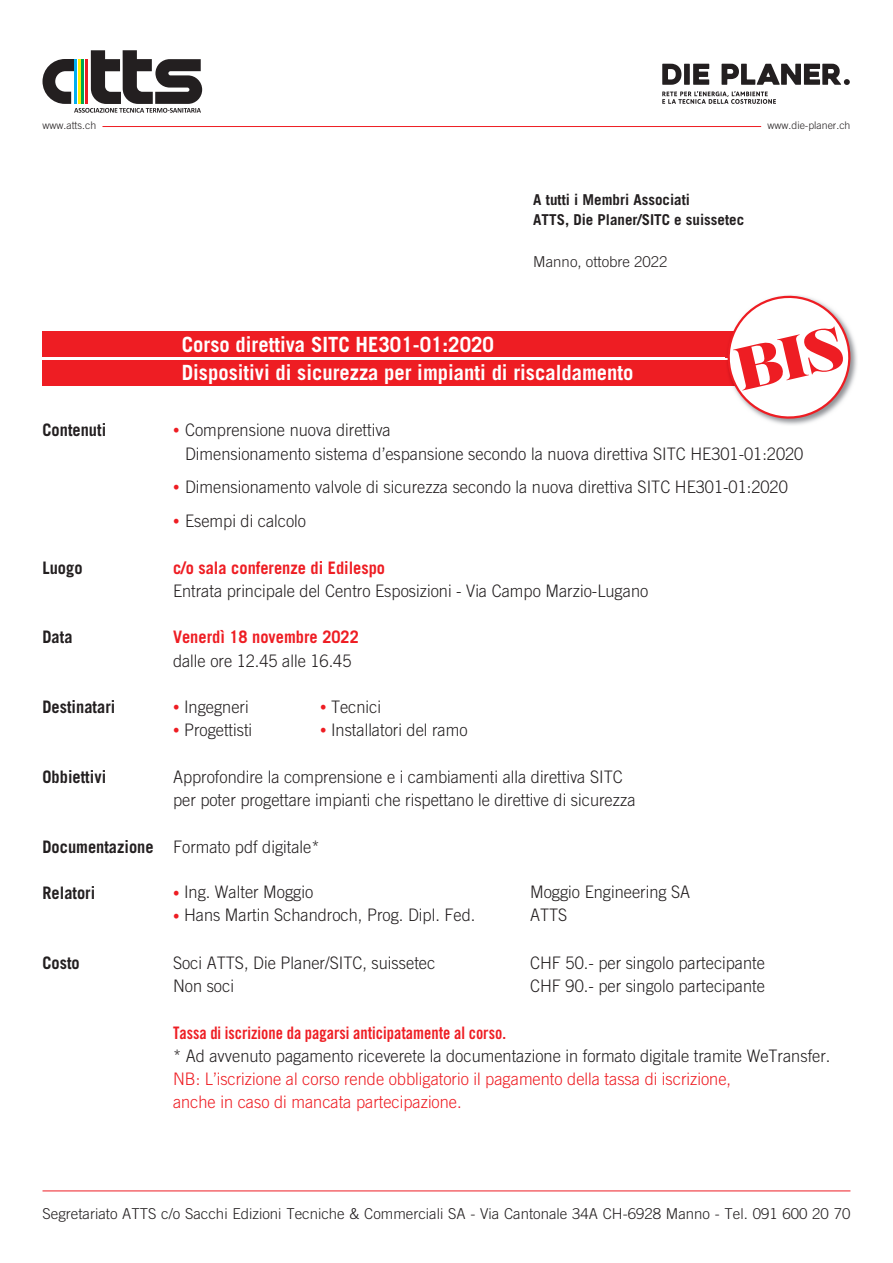
<style>
.page{position:relative;width:893px;height:1263px;background:#fff}
.page>*{position:absolute;margin:0;border:0;box-sizing:border-box;transform-origin:0 0}
.t1{font:700 21px/28.5px "Trade Gothic";color:#fff}
.t2{font:300 17.25px/23.2px "Trade Gothic";color:#231f20;scale:.95 1}
.t3{font:300 17.25px/23.2px "Trade Gothic";color:#ee1d23;scale:.95 1}
.t4{font:700 17.25px "Trade Gothic";color:#231f20;scale:.95 1}
.t5{font:17.25px "Trade Gothic Bold Cond Twenty";color:#ee1d23;scale:.95 1}
.t6{font:700 17.25px "Trade Gothic";color:#ee1d23;scale:.95 1}
.t7{font:300 15px "Trade Gothic";color:#231f20}
.t8{font:700 15px/19.5px "Trade Gothic";color:#231f20}
.t9{font:300 10.5px "Trade Gothic";color:#231f20}
.s1{font-size:13.5px;color:#ee1d23}
.s2{font-weight:700}
</style>
<div class="page">
<div style="left:43px;top:332px;width:762px;height:25px;background:#ee1d23"></div>
<div style="left:43px;top:360px;width:762px;height:26px;background:#ee1d23"></div>
<hr style="left:43px;top:1191px;width:807px;height:1px;background:#ee1d23">
<svg style="left:43px;top:50px;width:159px;height:63px"></svg>
<hr style="left:74px;top:59px;width:3px;height:45px;background:#00aeef">
<hr style="left:78px;top:59px;width:2px;height:45px;background:#fff101">
<hr style="left:85px;top:59px;width:3px;height:45px;background:#ee1d23">
<hr style="left:82px;top:59px;width:2px;height:45px;background:#00a54f">
<svg style="left:662px;top:64px;width:47px;height:21px"></svg>
<svg style="left:722px;top:64px;width:128px;height:21px"></svg>
<svg style="left:662px;top:91px;width:114px;height:13px"></svg>
<hr style="left:102px;top:126px;width:659px;height:1px;background:#ee1d23">
<img style="left:777px;top:345px;width:80px;height:80px">
<svg style="left:723px;top:295px;width:132px;height:128px"></svg>
<p class="t9" style="left:43px;top:119px;width:55px">www.atts.ch</p>
<p class="t9" style="left:768px;top:119px;width:84px">www.die-planer.ch</p>
<p class="t8" style="left:533px;top:190px;width:212px">A tutti i Membri Associati<br>ATTS, Die Planer/SITC e suissetec</p>
<p class="t7" style="left:533px;top:252px;width:136px">Manno, ottobre 2022</p>
<p class="t1" style="left:182px;top:330px;width:453px">Corso direttiva SITC HE301-01:2020<br>Dispositivi di sicurezza per impianti di riscaldamento</p>
<p class="t4" style="left:43px;top:420px;width:69px">Contenuti</p>
<p class="t2" style="left:185px;top:418px;width:652px;text-indent:-12px"><span class="s1">•</span> Comprensione nuova direttiva<br>Dimensionamento sistema d’espansione secondo la nuova direttiva SITC HE301-01:2020</p>
<p class="t2" style="left:173px;top:475px;width:649px"><span class="s1">•</span> Dimensionamento valvole di sicurezza secondo la nuova direttiva SITC HE301-01:2020</p>
<p class="t2" style="left:173px;top:509px;width:142px"><span class="s1">•</span> Esempi di calcolo</p>
<p class="t4" style="left:43px;top:557px;width:44px">Luogo</p>
<p class="t6" style="left:173px;top:557px;width:225px">c/o sala conferenze di Edilespo</p>
<p class="t2" style="left:173px;top:579px;width:502px">Entrata principale del Centro Esposizioni - Via Campo Marzio-Lugano</p>
<p class="t4" style="left:43px;top:627px;width:33px">Data</p>
<p class="t6" style="left:173px;top:627px;width:197px">Venerdì 18 novembre 2022</p>
<p class="t2" style="left:173px;top:649px;width:189px">dalle ore 12.45 alle 16.45</p>
<p class="t4" style="left:43px;top:696px;width:78px">Destinatari</p>
<p class="t2" style="left:173px;top:695px;width:81px"><span class="s1">•</span> Ingegneri</p>
<p class="t2" style="left:320px;top:695px;width:66px"><span class="s1">•</span> Tecnici</p>
<p class="t2" style="left:173px;top:718px;width:85px"><span class="s1">•</span> Progettisti</p>
<p class="t2" style="left:320px;top:718px;width:157px"><span class="s1">•</span> Installatori del ramo</p>
<p class="t4" style="left:43px;top:766px;width:69px">Obbiettivi</p>
<p class="t2" style="left:173px;top:765px;width:488px">Approfondire la comprensione e i cambiamenti alla direttiva SITC per poter progettare impianti che rispettano le direttive di sicurezza</p>
<p class="t2" style="left:43px;top:835px;width:293px"><span class="s2">Documentazione</span> Formato pdf digitale*</p>
<p class="t4" style="left:43px;top:882px;width:57px">Relatori</p>
<p class="t2" style="left:173px;top:880px;width:149px"><span class="s1">•</span> Ing. Walter Moggio</p>
<p class="t2" style="left:530px;top:880px;width:170px">Moggio Engineering SA</p>
<p class="t2" style="left:173px;top:903px;width:320px"><span class="s1">•</span> Hans Martin Schandroch, Prog. Dipl. Fed.</p>
<p class="t2" style="left:530px;top:903px;width:41px">ATTS</p>
<p class="t4" style="left:43px;top:952px;width:41px">Costo</p>
<p class="t2" style="left:173px;top:951px;width:278px">Soci ATTS, Die Planer/SITC, suissetec</p>
<p class="t2" style="left:530px;top:951px;width:249px">CHF 50.- per singolo partecipante</p>
<p class="t2" style="left:173px;top:974px;width:66px">Non soci</p>
<p class="t2" style="left:530px;top:974px;width:249px">CHF 90.- per singolo partecipante</p>
<p class="t5" style="left:173px;top:1022px;width:352px">Tassa di iscrizione da pagarsi anticipatamente al corso.</p>
<p class="t2" style="left:173px;top:1044px;width:693px">* Ad avvenuto pagamento riceverete la documentazione in formato digitale tramite WeTransfer.</p>
<p class="t3" style="left:173px;top:1067px;width:589px">NB: L’iscrizione al corso rende obbligatorio il pagamento della tassa di iscrizione, anche in caso di mancata partecipazione.</p>
<p class="t7" style="left:43px;top:1205px;width:809px">Segretariato ATTS c/o Sacchi Edizioni Tecniche &amp; Commerciali SA - Via Cantonale 34A CH-6928 Manno - Tel. 091 600 20 70</p>
</div>
